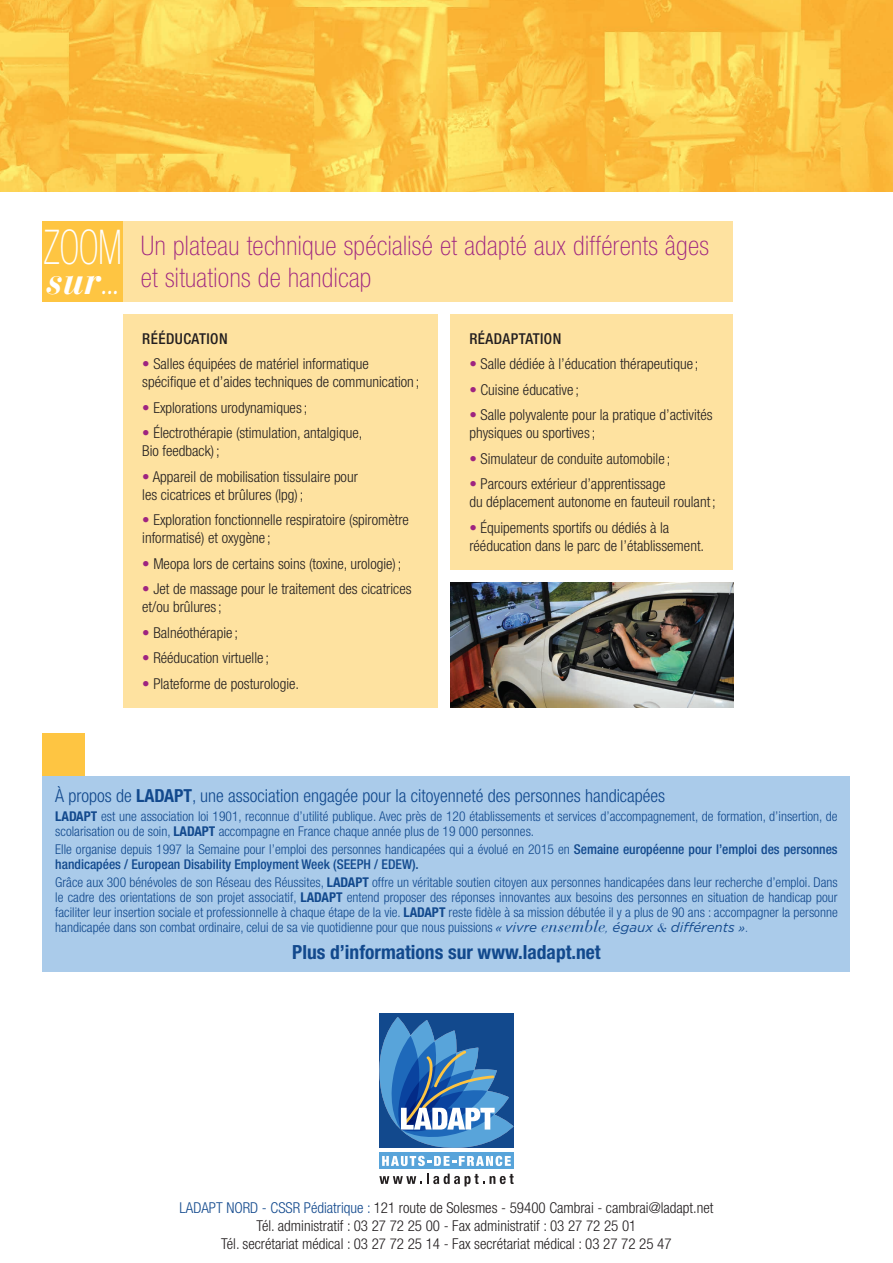
<style>
.page{position:relative;width:893px;height:1263px;background:#fff}
.page>*{position:absolute;margin:0;border:0;box-sizing:border-box;transform-origin:0 0}
.t1{font:100 condensed 48px "Helvetica Neue LT Std";color:#fff;scale:.75 1}
.t2{font:italic 700 40.5px "Bauer Bodoni Std";color:#fff;scale:.94 1}
.t3{font:100 condensed 27px "Helvetica Neue LT Std";letter-spacing:.015em;color:#9f2480}
.t4{font:700 condensed 19.5px "Helvetica Neue LT Std";color:#12498d}
.t5{font:300 condensed 18px "Helvetica Neue LT Std";color:#12498d}
.t6{font:300 condensed 15px/18px "Helvetica Neue LT Std";color:#231f20}
.t7{font:500 condensed 15px "Helvetica Neue LT Std";letter-spacing:.03em;color:#231f20}
.t8{font:300 condensed 13.5px/15px "Helvetica Neue LT Std";color:#12498d}
.t9{font:500 condensed 13.5px/15px "Helvetica Neue LT Std";color:#12498d}
.s1{font-weight:400;font-size:27px}
.s2{color:#9f2480}
.s3{font-weight:700}
.s4{font-weight:300}
.s5{font-family:"Gotham";font-weight:400;font-style:italic;font-stretch:normal;font-size:12px}
.s6{font-family:"Gotham";font-weight:400;font-style:italic;font-stretch:normal}
.s7{font-family:"Bauer Bodoni Std";font-weight:400;font-style:italic;font-stretch:normal;font-size:16.5px}
.s8{font-family:"Gotham";font-style:italic;font-stretch:normal}
.s9{font-family:"Bauer Bodoni Std";font-weight:400;font-style:italic;font-stretch:normal}
.s10{font-size:12px}
.s11{color:#12498d}
</style>
<div class="page">
<div style="left:123px;top:221px;width:610px;height:81px;background:#fee2a0"></div>
<div style="left:379px;top:1014px;width:135px;height:134px;background:#12498d"></div>
<svg style="left:379px;top:1173px;width:135px;height:13px"></svg>
<div style="left:379px;top:1153px;width:135px;height:16px;background:#58a4da"></div>
<svg style="left:379px;top:1017px;width:135px;height:149px"></svg>
<div style="left:43px;top:776px;width:807px;height:196px;background:#aacbea"></div>
<div style="left:43px;top:733px;width:42px;height:43px;background:#fec542"></div>
<img style="left:0;top:0;width:893px;height:191px">
<div style="left:123px;top:314px;width:315px;height:394px;background:#fee2a0"></div>
<div style="left:450px;top:314px;width:283px;height:256px;background:#fee2a0"></div>
<div style="left:43px;top:221px;width:80px;height:81px;background:#fec542"></div>
<img style="left:450px;top:582px;width:283px;height:126px">
<p class="t1" style="left:44px;top:220px;width:105px">ZOOM</p>
<p class="t2" style="left:47px;top:255px;width:80px">sur<span class="s1">...</span></p>
<p class="t3" style="left:141px;top:230px;width:570px">Un plateau technique spécialisé et adapté aux différents âges</p>
<p class="t3" style="left:141px;top:263px;width:232px">et situations de handicap</p>
<p class="t7" style="left:142px;top:329px;width:87px">RÉÉDUCATION</p>
<p class="t6" style="left:142px;top:355px;width:279px"><span class="s2">•</span> Salles équipées de matériel informatique spécifique et d’aides techniques de communication ;</p>
<p class="t6" style="left:142px;top:398px;width:167px"><span class="s2">•</span> Explorations urodynamiques;</p>
<p class="t6" style="left:142px;top:424px;width:222px"><span class="s2">•</span> Électrothérapie (stimulation, antalgique,</p>
<p class="t6" style="left:142px;top:442px;width:79px">Bio feedback) ;</p>
<p class="t6" style="left:142px;top:467px;width:217px"><span class="s2">•</span> Appareil de mobilisation tissulaire pour les cicatrices et brûlures (lpg) ;</p>
<p class="t6" style="left:142px;top:511px;width:268px"><span class="s2">•</span> Exploration fonctionnelle respiratoire (spiromètre informatisé) et oxygène ;</p>
<p class="t6" style="left:142px;top:554px;width:261px"><span class="s2">•</span> Meopa lors de certains soins (toxine, urologie) ;</p>
<p class="t6" style="left:142px;top:580px;width:271px"><span class="s2">•</span> Jet de massage pour le traitement des cicatrices et/ou brûlures;</p>
<p class="t6" style="left:142px;top:623px;width:97px"><span class="s2">•</span> Balnéothérapie ;</p>
<p class="t6" style="left:142px;top:649px;width:128px"><span class="s2">•</span> Rééducation virtuelle ;</p>
<p class="t6" style="left:142px;top:674px;width:158px"><span class="s2">•</span> Plateforme de posturologie.</p>
<p class="t7" style="left:469px;top:329px;width:93px">RÉADAPTATION</p>
<p class="t6" style="left:469px;top:355px;width:231px"><span class="s2">•</span> Salle dédiée à l’éducation thérapeutique ;</p>
<p class="t6" style="left:469px;top:380px;width:111px"><span class="s2">•</span> Cuisine éducative ;</p>
<p class="t6" style="left:469px;top:406px;width:245px"><span class="s2">•</span> Salle polyvalente pour la pratique d’activités physiques ou sportives;</p>
<p class="t6" style="left:469px;top:449px;width:202px"><span class="s2">•</span> Simulateur de conduite automobile ;</p>
<p class="t6" style="left:469px;top:475px;width:248px"><span class="s2">•</span> Parcours extérieur d’apprentissage<br>du déplacement autonome en fauteuil roulant ;</p>
<p class="t6" style="left:469px;top:518px;width:236px"><span class="s2">•</span> Équipements sportifs ou dédiés à la rééducation dans le parc de l’établissement.</p>
<p class="t5" style="left:55px;top:785px;width:611px">À propos de <span class="s3">LADAPT</span>, une association engagée pour la citoyenneté des personnes handicapées</p>
<p class="t8" style="left:55px;top:808px;width:784px"><span class="s3">LADAPT</span> est une association loi 1901, reconnue d’utilité publique. Avec près de 120 établissements et services d’accompagnement, de formation, d’insertion, de scolarisation ou de soin, <span class="s3">LADAPT</span> accompagne en France chaque année plus de 19 000 personnes.</p>
<p class="t9" style="left:55px;top:842px;width:784px"><span class="s4">Elle organise depuis 1997 la Semaine pour l’emploi des personnes handicapées qui a évolué en 2015 en</span> Semaine européenne pour l’emploi des personnes handicapées / European Disability Employment Week (SEEPH / EDEW).</p>
<p class="t8" style="left:55px;top:875px;width:784px;text-align:justify">Grâce aux 300 bénévoles de son Réseau des Réussites, <span class="s3">LADAPT</span> offre un véritable soutien citoyen aux personnes handicapées dans leur recherche d’emploi. Dans le cadre des orientations de son projet associatif, <span class="s3">LADAPT</span> entend proposer des réponses innovantes aux besoins des personnes en situation de handicap pour faciliter leur insertion sociale et professionnelle à chaque étape de la vie. <span class="s3">LADAPT</span> reste fidèle à sa mission débutée il y a plus de 90 ans : accompagner la personne handicapée dans son combat ordinaire, celui de sa vie quotidienne pour que nous puissions <span class="s5">«</span> <span class="s6">vivre</span> <span class="s7">ensemble</span><span class="s8">,</span> <span class="s6">égaux</span> <span class="s9">&amp;</span> <span class="s6">différents</span> <span class="s5">»</span><span class="s10">.</span></p>
<p class="t4" style="left:292px;top:940px;width:310px">Plus d’informations sur www.ladapt.net</p>
<p class="t6" style="left:179px;top:1199px;width:535px"><span class="s11">LADAPT NORD - CSSR Pédiatrique :</span> 121 route de Solesmes - 59400 Cambrai - cambrai@ladapt.net</p>
<p class="t6" style="left:257px;top:1217px;width:381px">Tél. administratif : 03 27 72 25 00 - Fax administratif : 03 27 72 25 01</p>
<p class="t6" style="left:221px;top:1235px;width:452px">Tél. secrétariat médical : 03 27 72 25 14 - Fax secrétariat médical : 03 27 72 25 47</p>
</div>
